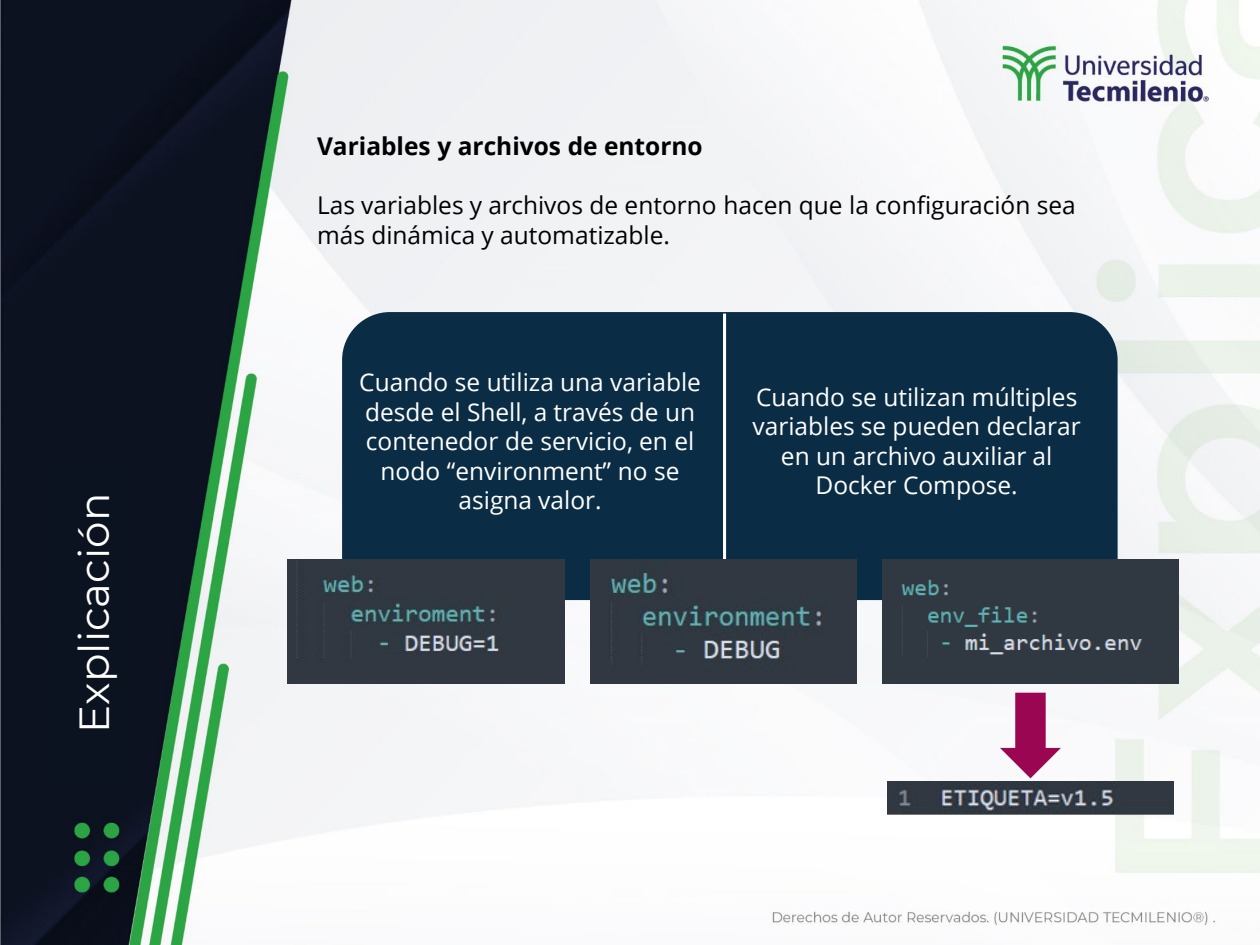
<style>
.page{position:relative;width:1260px;height:945px;background:#fff}
.page>*{position:absolute;margin:0;border:0;box-sizing:border-box;transform-origin:0 0}
.t1{font:42px "Montserrat";color:#fff}
.t2{font:24.5px/29.4px "Open Sans";color:#fff;text-align:center}
.t3{font:24.5px/29.4px "Open Sans";color:#000}
.t4{font:700 24.5px "Open Sans";color:#000}
</style>
<div class="page">
<img style="left:0;top:0;width:1260px;height:945px">
<div style="left:52px;top:472px;width:75px;height:305px;background:#0b1220"></div>
<div style="left:342px;top:312px;width:776px;height:288px;background:#0a2d45"></div>
<hr style="left:723px;top:314px;width:3px;height:286px;background:#fff">
<img style="left:287px;top:560px;width:278px;height:124px">
<img style="left:591px;top:560px;width:266px;height:124px">
<img style="left:883px;top:560px;width:295px;height:124px">
<img style="left:887px;top:782px;width:286px;height:34px">
<svg style="left:1000px;top:693px;width:61px;height:85px"></svg>
<h1 class="t1" style="left:65px;top:733px;width:241px;rotate:-90deg">Explicación</h1>
<p class="t4" style="left:317px;top:129px;width:387px">Variables y archivos de entorno</p>
<p class="t3" style="left:317px;top:190px;width:760px">Las variables y archivos de entorno hacen que la configuración sea más dinámica y automatizable.</p>
<p class="t2" style="left:359px;top:367px;width:343px">Cuando se utiliza una variable desde el Shell, a través de un contenedor de servicio, en el nodo “environment” no se asigna valor.</p>
<p class="t2" style="left:752px;top:382px;width:330px">Cuando se utilizan múltiples variables se pueden declarar en un archivo auxiliar al<br>Docker Compose.</p>
</div>
